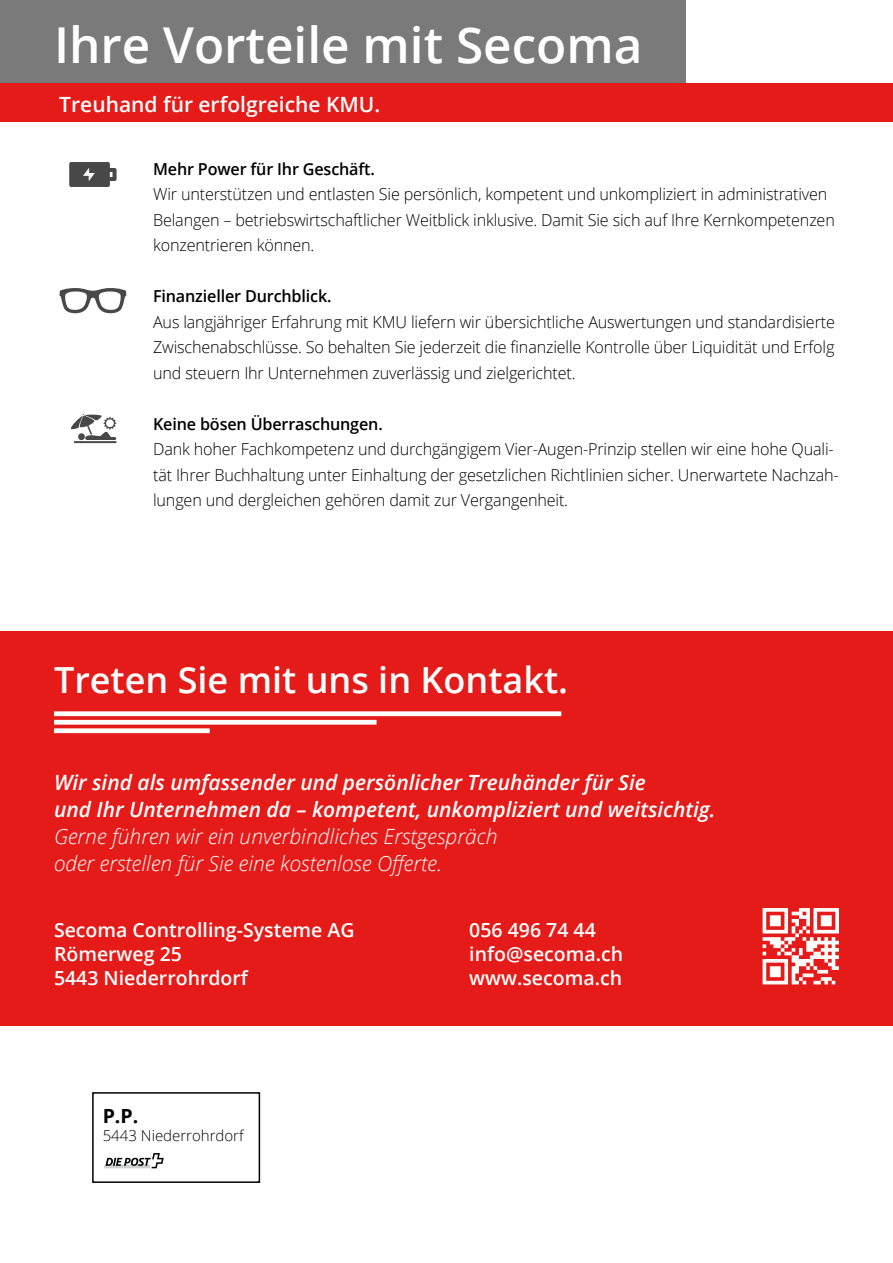
<style>
.page{position:relative;width:893px;height:1263px;background:#fff}
.page>*{position:absolute;margin:0;border:0;box-sizing:border-box;transform-origin:0 0}
.t1{font:600 49.5px "Open Sans";color:#fff}
.t2{font:600 36px "Open Sans";color:#fff}
.t3{font:italic 600 21px/27px "Open Sans";color:#fff}
.t4{font:italic 300 21px/27px "Open Sans";color:#fff}
.t5{font:600 21px "Open Sans";color:#fff}
.t6{font:600 19.5px/24px "Open Sans";color:#fff}
.t7{font:700 19.5px "Open Sans";color:#000}
.t8{font:300 16.5px/25.5px "Open Sans";letter-spacing:-.01em;color:#000}
.t9{font:600 16.5px "Open Sans";letter-spacing:-.01em;color:#000}
.t10{font:300 15px "Open Sans";color:#000}
</style>
<div class="page">
<div style="left:0;top:631px;width:893px;height:395px;background:#e41b18"></div>
<svg style="left:60px;top:288px;width:66px;height:25px"></svg>
<svg style="left:71px;top:414px;width:46px;height:29px"></svg>
<svg style="left:69px;top:162px;width:48px;height:25px"></svg>
<svg style="left:54px;top:711px;width:507px;height:22px"></svg>
<div style="left:0;top:0;width:686px;height:84px;background:#7a7a7a"></div>
<div style="left:0;top:84px;width:893px;height:38px;background:#e41b18"></div>
<div style="left:92px;top:1092px;width:168px;height:91px;border:2px solid #000"></div>
<svg style="left:104px;top:1153px;width:60px;height:15px"></svg>
<svg style="left:763px;top:908px;width:76px;height:76px"></svg>
<h1 class="t1" style="left:54px;top:11px;width:590px">Ihre Vorteile mit Secoma</h1>
<p class="t5" style="left:59px;top:90px;width:322px">Treuhand für erfolgreiche KMU.</p>
<p class="t9" style="left:153px;top:157px;width:223px">Mehr Power für Ihr Geschäft.</p>
<p class="t8" style="left:153px;top:181px;width:683px">Wir unterstützen und entlasten Sie persönlich, kompetent und unkompliziert in administrativen<br>Belangen – betriebswirtschaftlicher Weitblick inklusive. Damit Sie sich auf Ihre Kernkompetenzen konzentrieren können.</p>
<p class="t9" style="left:153px;top:285px;width:180px">Finanzieller Durchblick.</p>
<p class="t8" style="left:153px;top:308px;width:683px;text-align:justify">Aus langjähriger Erfahrung mit KMU liefern wir übersichtliche Auswertungen und standardisierte Zwischenabschlüsse. So behalten Sie jederzeit die finanzielle Kontrolle über Liquidität und Erfolg und steuern Ihr Unternehmen zuverlässig und zielgerichtet.</p>
<p class="t9" style="left:153px;top:412px;width:231px">Keine bösen Überraschungen.</p>
<p class="t8" style="left:153px;top:436px;width:687px">Dank hoher Fachkompetenz und durchgängigem Vier-Augen-Prinzip stellen wir eine hohe Quali&shy;tät Ihrer Buchhaltung unter Einhaltung der gesetzlichen Richtlinien sicher. Unerwartete Nachzah&shy;lungen und dergleichen gehören damit zur Vergangenheit.</p>
<h2 class="t2" style="left:54px;top:655px;width:516px">Treten Sie mit uns in Kontakt.</h2>
<p class="t3" style="left:54px;top:769px;width:663px">Wir sind als umfassender und persönlicher Treuhänder für Sie<br>und Ihr Unternehmen da – kompetent, unkompliziert und weitsichtig.</p>
<p class="t4" style="left:54px;top:822px;width:445px">Gerne führen wir ein unverbindliches Erstgespräch oder erstellen für Sie eine kostenlose Offerte.</p>
<p class="t6" style="left:54px;top:917px;width:302px">Secoma Controlling-Systeme AG<br>Römerweg 25<br>5443 Niederrohrdorf</p>
<p class="t6" style="left:469px;top:917px;width:155px">056 496 74 44 info@secoma.ch www.secoma.ch</p>
<p class="t7" style="left:103px;top:1102px;width:37px">P.P.</p>
<p class="t10" style="left:103px;top:1125px;width:142px">5443 Niederrohrdorf</p>
</div>
